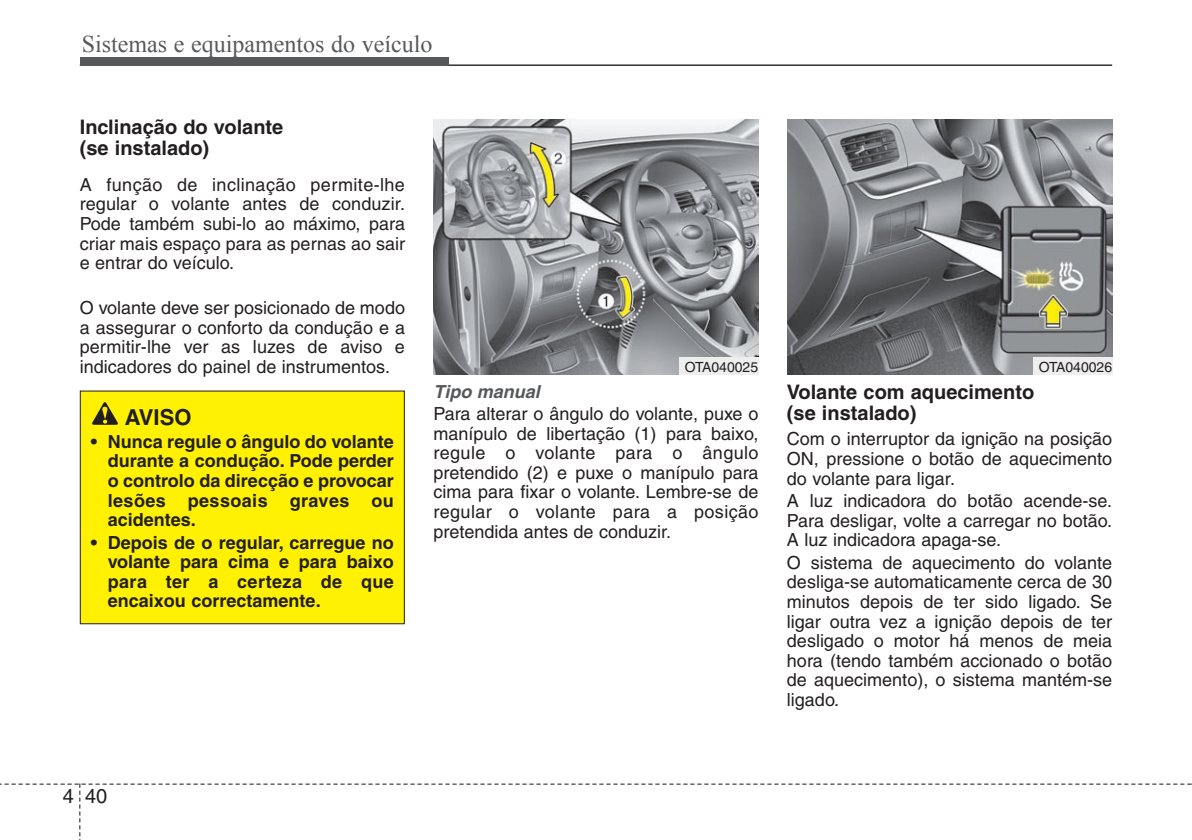
<style>
.page{position:relative;width:1192px;height:840px;background:#fff}
.page>*{position:absolute;margin:0;border:0;box-sizing:border-box;transform-origin:0 0}
.t1{font:24px "Times New Roman";color:#57585a}
.t2{font:700 22px "Helvetica";color:#231f20}
.t3{font:700 20px/21px "Helvetica";color:#231f20}
.t4{font:20px "Helvetica";color:#231f20}
.t5{font:18px/19.6px "Helvetica";color:#231f20;text-align:justify}
.t6{font:700 18px/19.6px "Helvetica";color:#231f20;text-align:justify}
.t7{font:14px "Helvetica";color:#231f20}
.s1{font-weight:700;font-style:italic;color:#57585a}
</style>
<div class="page">
<svg style="left:0;top:783px;width:1192px;height:57px"></svg>
<hr style="left:80px;top:64px;width:1032px;height:2px;background:#231f20">
<div style="left:80px;top:57px;width:368px;height:8px;background:#57585a"></div>
<div style="left:80px;top:391px;width:324px;height:232px;background:#fff101"></div>
<img style="left:93px;top:403px;width:24px;height:22px">
<div style="left:80px;top:390px;width:325px;height:234px;border:1px solid #231f20"></div>
<img style="left:433px;top:119px;width:325px;height:255px">
<div style="left:678px;top:357px;width:80px;height:17px;background:#eeeeef"></div>
<img style="left:787px;top:119px;width:325px;height:255px">
<div style="left:1033px;top:357px;width:79px;height:17px;background:#eeeeef"></div>
<p class="t1" style="left:82px;top:31px;width:352px">Sistemas e equipamentos do veículo</p>
<p class="t3" style="left:80px;top:118px;width:205px">Inclinação do volante (se instalado)</p>
<p class="t5" style="left:80px;top:176px;width:327px">A função de inclinação permite-lhe regular o volante antes de conduzir.<br>Pode também subi-lo ao máximo, para criar mais espaço para as pernas ao sair e entrar do veículo.</p>
<p class="t5" style="left:80px;top:300px;width:327px">O volante deve ser posicionado de modo a assegurar o conforto da condução e a permitir-lhe ver as luzes de aviso e indicadores do painel de instrumentos.</p>
<p class="t7" style="left:685px;top:361px;width:75px">OTA040025</p>
<p class="t7" style="left:1038px;top:361px;width:75px">OTA040026</p>
<p class="t2" style="left:125px;top:409px;width:68px">AVISO</p>
<p class="t6" style="left:108px;top:433px;width:287px;text-indent:-17px">• Nunca regule o ângulo do volante durante a condução. Pode perder o controlo da direcção e provocar lesões pessoais graves ou acidentes.</p>
<p class="t6" style="left:108px;top:534px;width:287px;text-indent:-17px">• Depois de o regular, carregue no volante para cima e para baixo para ter a certeza de que encaixou correctamente.</p>
<p class="t4" style="left:63px;top:788px;width:46px">4 40</p>
<p class="t5" style="left:433px;top:381px;width:327px;line-height:22.4px"><span class="s1">Tipo manual<br></span>Para alterar o ângulo do volante, puxe o</p>
<p class="t5" style="left:433px;top:425px;width:327px">manípulo de libertação (1) para baixo, regule o volante para o ângulo pretendido (2) e puxe o manípulo para cima para fixar o volante. Lembre-se de regular o volante para a posição pretendida antes de conduzir.</p>
<p class="t3" style="left:787px;top:383px;width:249px">Volante com aquecimento (se instalado)</p>
<p class="t5" style="left:787px;top:431px;width:327px">Com o interruptor da ignição na posição ON, pressione o botão de aquecimento do volante para ligar.</p>
<p class="t5" style="left:787px;top:492px;width:327px">A luz indicadora do botão acende-se.<br>Para desligar, volte a carregar no botão.<br>A luz indicadora apaga-se.</p>
<p class="t5" style="left:787px;top:554px;width:327px">O sistema de aquecimento do volante desliga-se automaticamente cerca de 30 minutos depois de ter sido ligado. Se ligar outra vez a ignição depois de ter desligado o motor há menos de meia hora (tendo também accionado o botão de aquecimento), o sistema mantém-se ligado.</p>
</div>
